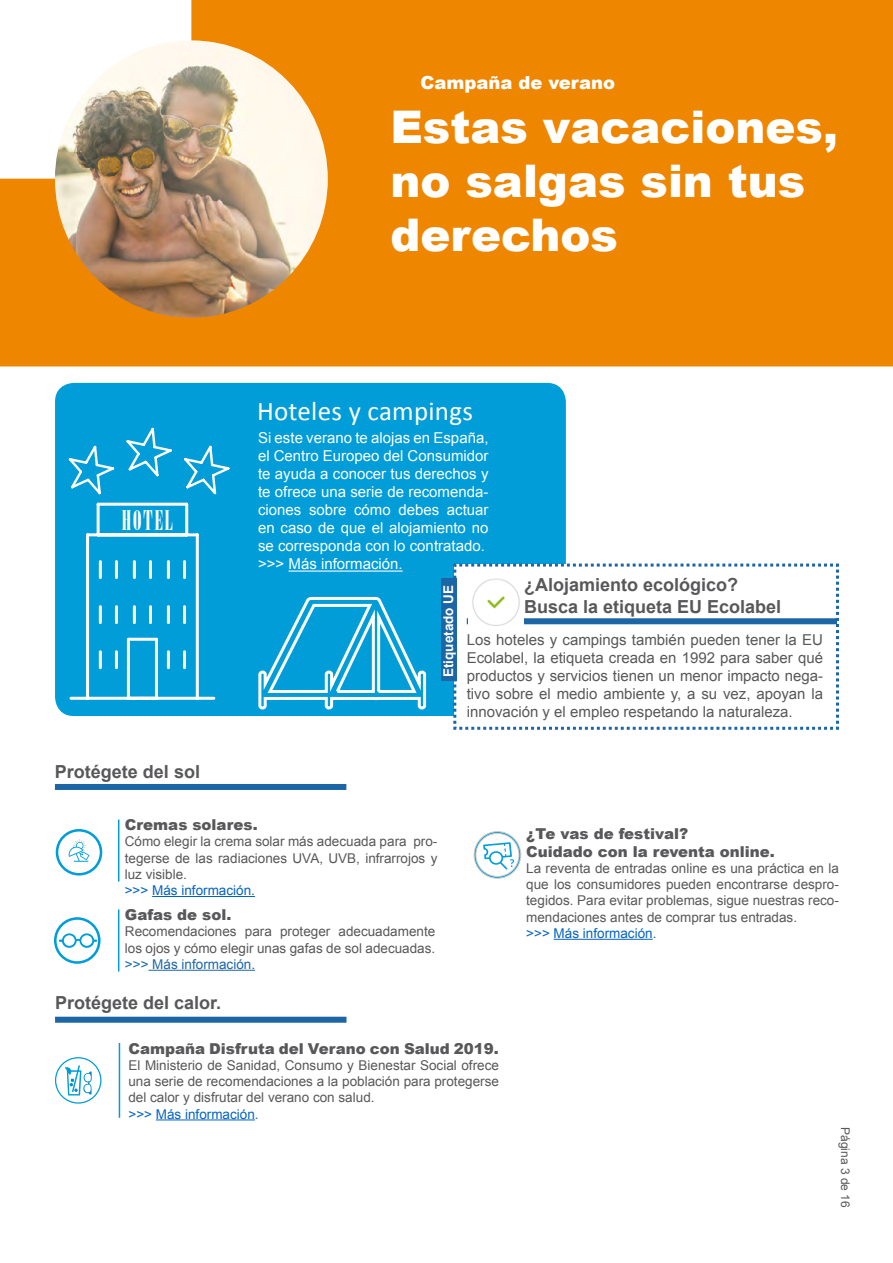
<style>
.page{position:relative;width:893px;height:1263px;background:#fff}
.page>*{position:absolute;margin:0;border:0;box-sizing:border-box;transform-origin:0 0}
.t1{font:900 45px/54px "Arial";color:#fff}
.t2{font:27px "Calibri";letter-spacing:.01em;color:#fff}
.t3{font:27px "Onyx";letter-spacing:.07em;color:#fff}
.t4{font:700 18px/21.6px "Arial";color:#58585a}
.t5{font:900 18px "Arial";color:#fff}
.t6{font:15px/18px "Arial";color:#fff}
.t7{font:15px/18px "Arial";color:#58585a;text-align:justify}
.t8{font:900 15px/18px "Arial";color:#58585a}
.t9{font:13.5px/16.2px "Arial";color:#58585a;text-align:justify}
.t10{font:13.5px "Arial";color:#0563c1}
.t11{font:13.5px "Arial";color:#1c66a5}
.t12{font:700 13.5px "Arial";color:#fff}
.t13{font:12px "Arial";color:#58585a}
</style>
<div class="page">
<div style="left:55px;top:784px;width:291px;height:6px;background:#1c66a5"></div>
<hr style="left:152px;top:896px;width:103px;height:1px;background:#0563c1">
<hr style="left:118px;top:819px;width:1px;height:62px;background:#009dd9">
<div style="left:191px;top:0;width:702px;height:179px;background:#ef8600"></div>
<div style="left:0;top:179px;width:893px;height:187px;background:#ef8600"></div>
<img style="left:55px;top:40px;width:273px;height:278px">
<div style="left:56px;top:384px;width:509px;height:331px;background:#019dd9;border-radius:18px"></div>
<div style="left:55px;top:383px;width:511px;height:333px;border:2px solid #009dd9;border-radius:18px"></div>
<svg style="left:69px;top:502px;width:147px;height:198px"></svg>
<svg style="left:68px;top:445px;width:47px;height:50px"></svg>
<svg style="left:126px;top:427px;width:46px;height:50px"></svg>
<svg style="left:184px;top:445px;width:46px;height:50px"></svg>
<svg style="left:257px;top:596px;width:171px;height:114px"></svg>
<hr style="left:288px;top:570px;width:115px;height:2px;background:#fff">
<svg style="left:56px;top:829px;width:46px;height:46px"></svg>
<svg style="left:474px;top:831px;width:47px;height:47px"></svg>
<svg style="left:55px;top:1057px;width:46px;height:47px"></svg>
<svg style="left:54px;top:917px;width:47px;height:47px"></svg>
<hr style="left:149px;top:970px;width:106px;height:1px;background:#1c66a5">
<hr style="left:118px;top:909px;width:1px;height:62px;background:#009dd9">
<hr style="left:156px;top:1119px;width:99px;height:1px;background:#0563c1">
<hr style="left:119px;top:1043px;width:1px;height:75px;background:#009dd9">
<hr style="left:554px;top:939px;width:99px;height:1px;background:#0563c1">
<div style="left:55px;top:1017px;width:291px;height:6px;background:#1c66a5"></div>
<svg style="left:452px;top:562px;width:387px;height:168px"></svg>
<div style="left:441px;top:578px;width:15px;height:103px;background:#1c66a5"></div>
<img style="left:469px;top:575px;width:55px;height:53px">
<h3 class="t5" style="left:420px;top:69px;width:196px">Campaña de verano</h3>
<h2 class="t3" style="left:122px;top:505px;width:53px">HOTEL</h2>
<h1 class="t1" style="left:390px;top:98px;width:449px">Estas vacaciones, no salgas sin tus derechos</h1>
<h2 class="t2" style="left:257px;top:393px;width:217px">Hoteles y campings</h2>
<p class="t6" style="left:258px;top:429px;width:232px">Si este verano te alojas en España, el Centro Europeo del Consumidor te ayuda a conocer tus derechos y te ofrece una serie de recomenda&shy;ciones sobre cómo debes actuar en caso de que el alojamiento no se corresponda con lo contratado. &gt;&gt;&gt; Más información.</p>
<p class="t12" style="left:439px;top:677px;width:94px;rotate:-90deg">Etiquetado UE</p>
<h3 class="t4" style="left:524px;top:574px;width:259px">¿Alojamiento ecológico?<br>Busca la etiqueta EU Ecolabel</h3>
<p class="t7" style="left:467px;top:630px;width:358px">Los hoteles y campings también pueden tener la EU Ecolabel, la etiqueta creada en 1992 para saber qué productos y servicios tienen un menor impacto nega&shy;tivo sobre el medio ambiente y, a su vez, apoyan la innovación y el empleo respetando la naturaleza.</p>
<h3 class="t4" style="left:55px;top:761px;width:147px">Protégete del sol</h3>
<p class="t8" style="left:125px;top:815px;width:134px">Cremas solares.</p>
<p class="t9" style="left:125px;top:833px;width:314px">Cómo elegir la crema solar más adecuada para pro&shy;tegerse de las radiaciones UVA, UVB, infrarrojos y luz visible.</p>
<p class="t10" style="left:125px;top:881px;width:132px">&gt;&gt;&gt; Más información.</p>
<p class="t8" style="left:125px;top:905px;width:108px">Gafas de sol.</p>
<p class="t9" style="left:125px;top:923px;width:312px">Recomendaciones para proteger adecuadamente los ojos y cómo elegir unas gafas de sol adecuadas.</p>
<p class="t11" style="left:125px;top:955px;width:132px">&gt;&gt;&gt; Más información.</p>
<h3 class="t4" style="left:55px;top:992px;width:168px">Protégete del calor.</h3>
<p class="t8" style="left:128px;top:1039px;width:372px">Campaña Disfruta del Verano con Salud 2019.</p>
<p class="t9" style="left:128px;top:1057px;width:372px">El Ministerio de Sanidad, Consumo y Bienestar Social ofrece una serie de recomendaciones a la población para protegerse del calor y disfrutar del verano con salud.</p>
<p class="t10" style="left:128px;top:1104px;width:132px">&gt;&gt;&gt; Más información.</p>
<p class="t8" style="left:526px;top:824px;width:250px">¿Te vas de festival?<br>Cuidado con la reventa online.</p>
<p class="t9" style="left:526px;top:860px;width:314px">La reventa de entradas online es una práctica en la que los consumidores pueden encontrarse despro&shy;tegidos. Para evitar problemas, sigue nuestras reco&shy;mendaciones antes de comprar tus entradas.</p>
<p class="t10" style="left:526px;top:924px;width:132px">&gt;&gt;&gt; Más información.</p>
<p class="t13" style="left:854px;top:1127px;width:82px;rotate:90deg">Página 3 de 16</p>
</div>
